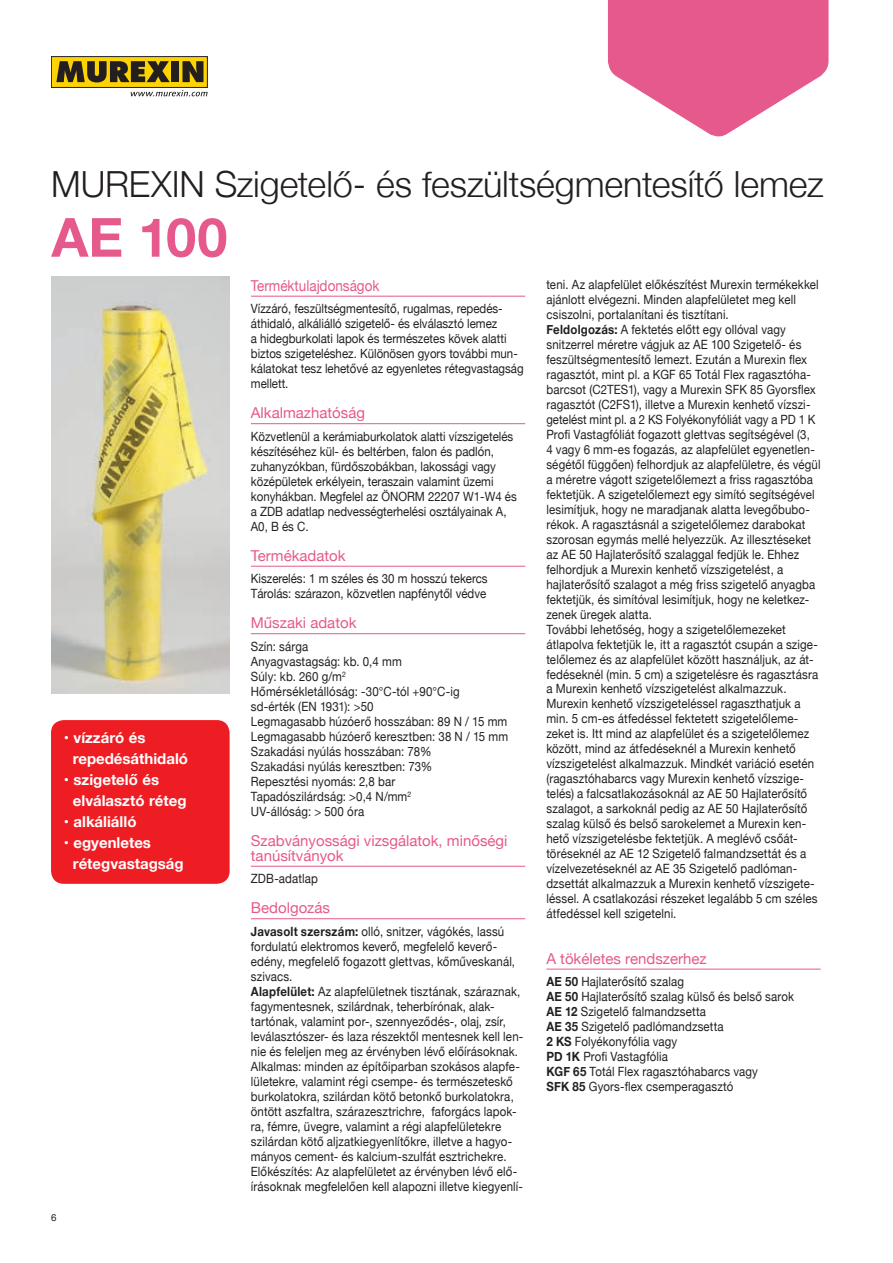
<style>
.page{position:relative;width:893px;height:1263px;background:#fff}
.page>*{position:absolute;margin:0;border:0;box-sizing:border-box;transform-origin:0 0}
.t1{font:700 54px "Helvetica Neue";color:#e5598c}
.t2{font:300 36px "Helvetica Neue";letter-spacing:-.005em;color:#231f20}
.t3{font:15px/15px "Helvetica Neue";color:#e5598c}
.t4{font:700 15px/21px "Helvetica Neue";color:#fff}
.t5{font:15px "Helvetica Neue";color:#e5598c;scale:.9 1}
.t6{font:12.75px/15px "Helvetica Neue";letter-spacing:.01em;color:#231f20;scale:.9 1}
.t7{font:9.75px "Helvetica Neue";color:#231f20}
.s1{font-weight:700}
</style>
<div class="page">
<div style="left:51px;top:57px;width:156px;height:30px;background:#fed304"></div>
<div style="left:51px;top:56px;width:157px;height:32px;border:1px solid #231f20"></div>
<svg style="left:56px;top:61px;width:114px;height:21px"></svg>
<div style="left:171px;top:61px;width:8px;height:21px;background:#231f20"></div>
<svg style="left:182px;top:61px;width:21px;height:21px"></svg>
<svg style="left:131px;top:90px;width:77px;height:6px"></svg>
<svg style="left:608px;top:0;width:220px;height:137px"></svg>
<hr style="left:251px;top:296px;width:274px;height:1px;background:#e5598c">
<hr style="left:251px;top:423px;width:274px;height:1px;background:#e5598c">
<hr style="left:251px;top:566px;width:274px;height:1px;background:#e5598c">
<hr style="left:251px;top:633px;width:274px;height:1px;background:#e5598c">
<hr style="left:251px;top:866px;width:274px;height:1px;background:#e5598c">
<hr style="left:251px;top:918px;width:274px;height:1px;background:#e5598c">
<hr style="left:546px;top:969px;width:275px;height:1px;background:#e5598c">
<div style="left:51px;top:720px;width:179px;height:164px;background:#ee1d23;border-radius:13px"></div>
<img style="left:51px;top:276px;width:179px;height:417px">
<h2 class="t2" style="left:51px;top:155px;width:774px">MUREXIN Szigetelő- és feszültségmentesítő lemez</h2>
<h1 class="t1" style="left:51px;top:206px;width:178px">AE 100</h1>
<p class="t4" style="left:73px;top:728px;width:117px;text-indent:-9px">• vízzáró és repedésáthidaló</p>
<p class="t4" style="left:73px;top:770px;width:115px;text-indent:-9px">• szigetelő és elválasztó réteg</p>
<p class="t4" style="left:64px;top:812px;width:74px">• alkáliálló</p>
<p class="t4" style="left:73px;top:833px;width:112px;text-indent:-9px">• egyenletes rétegvastagság</p>
<p class="t7" style="left:51px;top:1211px;width:7px">6</p>
<p class="t5" style="left:251px;top:275px;width:144px">Terméktulajdonságok</p>
<p class="t6" style="left:251px;top:302px;width:305px">Vízzáró, feszültségmentesítő, rugalmas, repedés&shy;áthidaló, alkáliálló szigetelő- és elválasztó lemez<br>a hidegburkolati lapok és természetes kövek alatti biztos szigeteléshez. Különösen gyors további mun&shy;kálatokat tesz lehetővé az egyenletes rétegvastagság mellett.</p>
<p class="t3" style="left:251px;top:406px;width:116px">Alkalmazhatóság</p>
<p class="t6" style="left:251px;top:429px;width:297px">Közvetlenül a kerámiaburkolatok alatti vízszigetelés készítéséhez kül- és beltérben, falon és padlón, zuhanyzókban, fürdőszobákban, lakossági vagy középületek erkélyein, teraszain valamint üzemi konyhákban. Megfelel az ÖNORM 22207 W1-W4 és a ZDB adatlap nedvességterhelési osztályainak A, A0, B és C.</p>
<p class="t3" style="left:251px;top:549px;width:96px">Termékadatok</p>
<p class="t6" style="left:251px;top:572px;width:265px">Kiszerelés: 1 m széles és 30 m hosszú tekercs<br>Tárolás: szárazon, közvetlen napfénytől védve</p>
<p class="t3" style="left:251px;top:616px;width:107px">Műszaki adatok</p>
<p class="t6" style="left:251px;top:639px;width:287px">Szín: sárga<br>Anyagvastagság: kb. 0,4 mm<br>Súly: kb. 260 g/m<sup>2<br></sup>Hőmérsékletállóság: -30°C-tól +90°C-ig<br>sd-érték (EN 1931): &gt;50<br>Legmagasabb húzóerő hosszában: 89 N / 15 mm<br>Legmagasabb húzóerő keresztben: 38 N / 15 mm<br>Szakadási nyúlás hosszában: 78%<br>Szakadási nyúlás keresztben: 73%<br>Repesztési nyomás: 2,8 bar<br>Tapadószilárdság: &gt;0,4 N/mm<sup>2<br></sup>UV-állóság: &gt; 500 óra</p>
<p class="t3" style="left:251px;top:834px;width:258px">Szabványossági vizsgálatok, minőségi tanúsítványok</p>
<p class="t6" style="left:251px;top:872px;width:76px">ZDB-adatlap</p>
<p class="t3" style="left:251px;top:901px;width:81px">Bedolgozás</p>
<p class="t6" style="left:251px;top:924px;width:304px"><span class="s1">Javasolt szerszám:</span> olló, snitzer, vágókés, lassú fordulatú elektromos keverő, megfelelő keverő&shy;edény, megfelelő fogazott glettvas, kőműveskanál, szivacs.<br><span class="s1">Alapfelület:</span> Az alapfelületnek tisztának, száraznak, fagymentesnek, szilárdnak, teherbírónak, alak&shy;tartónak, valamint por-, szennyeződés-, olaj, zsír, leválasztószer- és laza részektől mentesnek kell len&shy;nie és feleljen meg az érvényben lévő előírásoknak.<br>Alkalmas: minden az építőiparban szokásos alapfe&shy;lületekre, valamint régi csempe- és természeteskő burkolatokra, szilárdan kötő betonkő burkolatokra, öntött aszfaltra, szárazesztrichre, faforgács lapok&shy;ra, fémre, üvegre, valamint a régi alapfelületekre szilárdan kötő aljzatkiegyenlítőkre, illetve a hagyo&shy;mányos cement- és kalcium-szulfát esztrichekre.<br>Előkészítés: Az alapfelületet az érvényben lévő elő&shy;írásoknak megfelelően kell alapozni illetve kiegyenlí-</p>
<p class="t6" style="left:546px;top:277px;width:306px">teni. Az alapfelület előkészítést Murexin termékekkel ajánlott elvégezni. Minden alapfelületet meg kell csiszolni, portalanítani és tisztítani.<br><span class="s1">Feldolgozás:</span> A fektetés előtt egy ollóval vagy snitzerrel méretre vágjuk az AE 100 Szigetelő- és feszültségmentesítő lemezt. Ezután a Murexin flex ragasztót, mint pl. a KGF 65 Totál Flex ragasztóha&shy;barcsot (C2TES1), vagy a Murexin SFK 85 Gyorsflex ragasztót (C2FS1), illetve a Murexin kenhető vízszi&shy;getelést mint pl. a 2 KS Folyékonyfóliát vagy a PD 1 K Profi Vastagfóliát fogazott glettvas segítségével (3,<br>4 vagy 6 mm-es fogazás, az alapfelület egyenetlen&shy;ségétől függően) felhordjuk az alapfelületre, és végül a méretre vágott szigetelőlemezt a friss ragasztóba fektetjük. A szigetelőlemezt egy simító segítségével lesimítjuk, hogy ne maradjanak alatta levegőbubo&shy;rékok. A ragasztásnál a szigetelőlemez darabokat szorosan egymás mellé helyezzük. Az illesztéseket az AE 50 Hajlaterősítő szalaggal fedjük le. Ehhez felhordjuk a Murexin kenhető vízszigetelést, a hajlaterősítő szalagot a még friss szigetelő anyagba fektetjük, és simítóval lesimítjuk, hogy ne keletkez&shy;zenek üregek alatta.<br>További lehetőség, hogy a szigetelőlemezeket átlapolva fektetjük le, itt a ragasztót csupán a szige&shy;telőlemez és az alapfelület között használjuk, az át&shy;fedéseknél (min. 5 cm) a szigetelésre és ragasztásra a Murexin kenhető vízszigetelést alkalmazzuk.<br>Murexin kenhető vízszigeteléssel ragaszthatjuk a min. 5 cm-es átfedéssel fektetett szigetelőleme&shy;zeket is. Itt mind az alapfelület és a szigetelőlemez között, mind az átfedéseknél a Murexin kenhető vízszigetelést alkalmazzuk. Mindkét variáció esetén (ragasztóhabarcs vagy Murexin kenhető vízszige&shy;telés) a falcsatlakozásoknál az AE 50 Hajlaterősítő szalagot, a sarkoknál pedig az AE 50 Hajlaterősítő szalag külső és belső sarokelemet a Murexin ken&shy;hető vízszigetelésbe fektetjük. A meglévő csőát&shy;töréseknél az AE 12 Szigetelő falmandzsettát és a vízelvezetéseknél az AE 35 Szigetelő padlóman&shy;dzsettát alkalmazzuk a Murexin kenhető vízszigete&shy;léssel. A csatlakozási részeket legalább 5 cm széles átfedéssel kell szigetelni.</p>
<p class="t3" style="left:546px;top:952px;width:162px">A tökéletes rendszerhez</p>
<p class="t6" style="left:546px;top:975px;width:277px"><span class="s1">AE 50</span> Hajlaterősítő szalag<br><span class="s1">AE 50</span> Hajlaterősítő szalag külső és belső sarok<br><span class="s1">AE 12</span> Szigetelő falmandzsetta<br><span class="s1">AE 35</span> Szigetelő padlómandzsetta<br><span class="s1">2 KS</span> Folyékonyfólia vagy<br><span class="s1">PD 1K</span> Profi Vastagfólia<br><span class="s1">KGF 65</span> Totál Flex ragasztóhabarcs vagy<br><span class="s1">SFK 85</span> Gyors-flex csemperagasztó</p>
</div>
